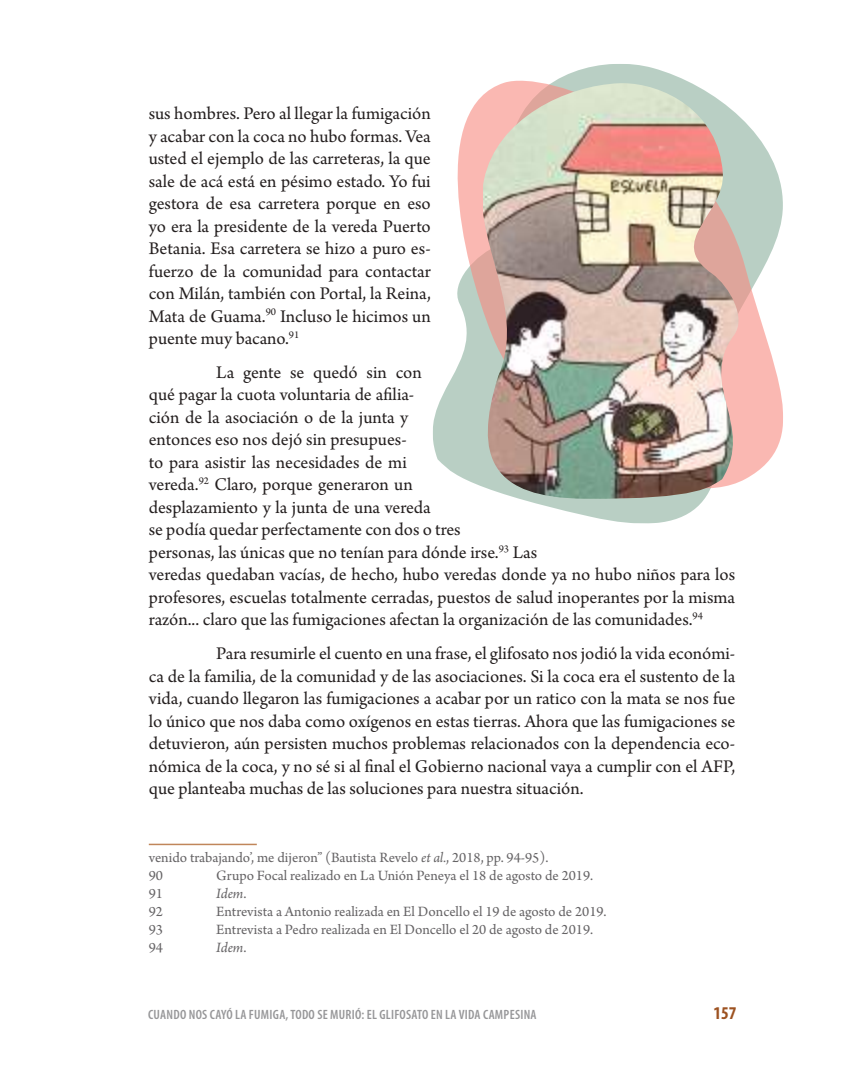
<style>
.page{position:relative;width:864px;height:1080px;background:#fff}
.page>*{position:absolute;margin:0;border:0;box-sizing:border-box;transform-origin:0 0}
.t1{font:18.75px/22.5px "Arno Pro";color:#241f1f;text-align:justify}
.t2{font:700 condensed 18px "Myriad Pro";color:#9d5221}
.t3{font:15px/18px "Arno Pro";color:#656365}
.t4{font:italic 15px "Arno Pro";color:#656365}
.t5{font:600 condensed 13.5px "Myriad Pro";letter-spacing:.02em;color:#969698}
.s1{font-style:italic}
.s2{font-style:normal}
</style>
<div class="page">
<hr style="left:149px;top:844px;width:108px;height:1px;background:#c0865a">
<svg style="left:433px;top:64px;width:271px;height:460px"></svg>
<svg style="left:458px;top:81px;width:325px;height:407px"></svg>
<img style="left:483px;top:83px;width:257px;height:417px">
<p class="t1" style="left:149px;top:103px;width:284px">sus hombres. Pero al llegar la fumigación y acabar con la coca no hubo formas. Vea usted el ejemplo de las carreteras, la que sale de acá está en pésimo estado. Yo fui gestora de esa carretera porque en eso yo era la presidente de la vereda Puerto Betania. Esa carretera se hizo a puro es&shy;fuerzo de la comunidad para contactar con Milán, también con Portal, la Reina, Mata de Guama.<sup>90</sup> Incluso le hicimos un puente muy bacano.<sup>91</sup></p>
<p class="t1" style="left:149px;top:362px;width:588px;text-align:left;text-indent:68px">La gente se quedó sin con<br>qué pagar la cuota voluntaria de afilia-<br>ción de la asociación o de la junta y<br>entonces eso nos dejó sin presupues-<br>to para asistir las necesidades de mi<br>vereda.<sup>92</sup> Claro, porque generaron un<br>desplazamiento y la junta de una vereda<br>se podía quedar perfectamente con dos o tres<br>personas, las únicas que no tenían para dónde irse.<sup>93</sup> Las<br>veredas quedaban vacías, de hecho, hubo veredas donde ya no hubo niños para los profesores, escuelas totalmente cerradas, puestos de salud inoperantes por la misma razón... claro que las fumigaciones afectan la organización de las comunidades.<sup>94</sup></p>
<p class="t1" style="left:149px;top:643px;width:588px;text-indent:68px">Para resumirle el cuento en una frase, el glifosato nos jodió la vida económi&shy;ca de la familia, de la comunidad y de las asociaciones. Si la coca era el sustento de la vida, cuando llegaron las fumigaciones a acabar por un ratico con la mata se nos fue lo único que nos daba como oxígenos en estas tierras. Ahora que las fumigaciones se detuvieron, aún persisten muchos problemas relacionados con la dependencia eco&shy;nómica de la coca, y no sé si al final el Gobierno nacional vaya a cumplir con el AFP, que planteaba muchas de las soluciones para nuestra situación.</p>
<p class="t3" style="left:149px;top:850px;width:401px">venido trabajando’, me dijeron” (Bautista Revelo <span class="s1">et al.</span>, 2018, pp. 94-95).<br>90</p>
<p class="t3" style="left:216px;top:868px;width:379px">Grupo Focal realizado en La Unión Peneya el 18 de agosto de 2019.</p>
<p class="t3" style="left:149px;top:886px;width:16px">91</p>
<p class="t4" style="left:216px;top:885px;width:32px">Idem<span class="s2">.</span></p>
<p class="t3" style="left:149px;top:904px;width:16px">92</p>
<p class="t3" style="left:216px;top:904px;width:392px">Entrevista a Antonio realizada en El Doncello el 19 de agosto de 2019.</p>
<p class="t3" style="left:149px;top:922px;width:16px">93</p>
<p class="t3" style="left:216px;top:922px;width:378px">Entrevista a Pedro realizada en El Doncello el 20 de agosto de 2019.</p>
<p class="t3" style="left:149px;top:940px;width:16px">94</p>
<p class="t4" style="left:216px;top:939px;width:32px">Idem<span class="s2">.</span></p>
<p class="t5" style="left:148px;top:1006px;width:390px">CUANDO NOS CAYÓ LA FUMIGA, TODO SE MURIÓ: EL GLIFOSATO EN LA VIDA CAMPESINA</p>
<p class="t2" style="left:713px;top:1002px;width:25px">157</p>
</div>
